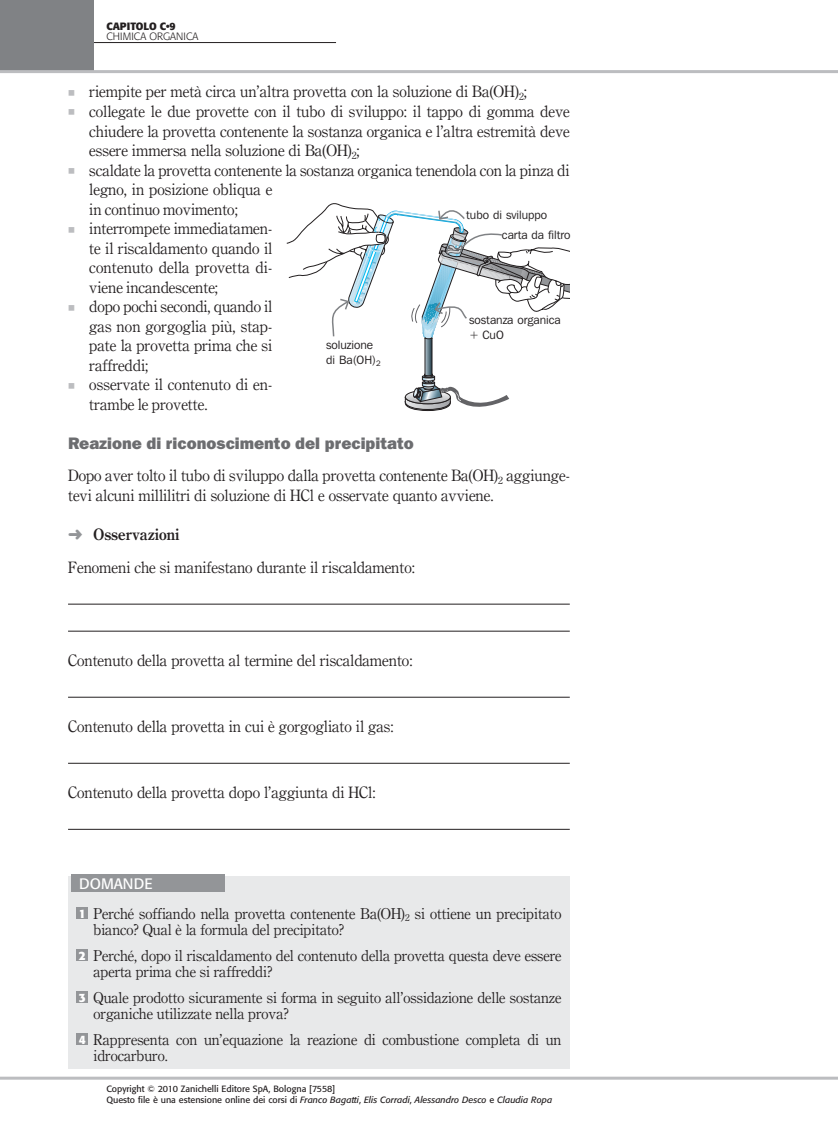
<style>
.page{position:relative;width:838px;height:1132px;background:#fff}
.page>*{position:absolute;margin:0;border:0;box-sizing:border-box;transform-origin:0 0}
.t1{font:800 16.5px "Franklin Gothic IT Cby BT";color:#6c6d70}
.t2{font:15.75px/19.5px "Alfa Cent OS";color:#231f20}
.t3{font:700 15.75px "Alfa Cen";color:#231f20}
.t4{font:15px/16.5px "Alfa Cent OS";color:#231f20}
.t5{font:15px "Formata";color:#fff}
.t6{font:12px/15px "Franklin Gothic IT Cby BT";color:#231f20}
.t7{font:300 10.5px "Formata";color:#231f20}
.t8{font:700 10.5px "Formata";color:#231f20}
.t9{font:9px/10.5px "Formata";color:#231f20}
.s1{font-family:"Zapf RM";font-size:9px;color:#bcbdc0}
.s2{font-family:"Zapf RM";font-weight:400;color:#939598}
.s3{font-family:"Formata";font-weight:700;font-size:12px;color:#fff}
.s4{font-style:italic}
</style>
<div class="page">
<hr style="left:71px;top:42px;width:265px;height:1px;background:#231f20">
<div style="left:0;top:0;width:94px;height:72px;background:#808285"></div>
<hr style="left:0;top:1076px;width:838px;height:3px;background:#bcbdc0">
<hr style="left:0;top:70px;width:838px;height:3px;background:#bcbdc0">
<hr style="left:68px;top:603px;width:502px;height:1px;background:#231f20">
<hr style="left:68px;top:630px;width:502px;height:1px;background:#231f20">
<hr style="left:68px;top:696px;width:502px;height:1px;background:#231f20">
<hr style="left:68px;top:762px;width:502px;height:1px;background:#231f20">
<hr style="left:68px;top:828px;width:502px;height:1px;background:#231f20">
<div style="left:68px;top:876px;width:502px;height:192px;background:#e8e9ea"></div>
<div style="left:71px;top:874px;width:153px;height:17px;background:#939598"></div>
<div style="left:77px;top:906px;width:11px;height:12px;background:#939598"></div>
<div style="left:77px;top:948px;width:11px;height:12px;background:#939598"></div>
<div style="left:77px;top:990px;width:11px;height:12px;background:#939598"></div>
<div style="left:77px;top:1032px;width:11px;height:12px;background:#939598"></div>
<svg style="left:286px;top:203px;width:284px;height:208px"></svg>
<p class="t8" style="left:106px;top:19px;width:71px">CAPITOLO C•9</p>
<p class="t7" style="left:106px;top:30px;width:94px">CHIMICA ORGANICA</p>
<p class="t2" style="left:68px;top:82px;width:460px"><span class="s1">n</span> riempite per metà circa un’altra provetta con la soluzione di Ba(OH)<sub>2</sub>;</p>
<p class="t2" style="left:68px;top:101px;width:503px"><span class="s1">n</span> collegate le due provette con il tubo di sviluppo: il tappo di gomma deve</p>
<p class="t2" style="left:89px;top:121px;width:482px">chiudere la provetta contenente la sostanza organica e l’altra estremità deve</p>
<p class="t2" style="left:89px;top:140px;width:272px">essere immersa nella soluzione di Ba(OH)<sub>2</sub>;</p>
<p class="t2" style="left:68px;top:160px;width:503px"><span class="s1">n</span> scaldate la provetta contenente la sostanza organica tenendola con la pinza di</p>
<p class="t2" style="left:89px;top:179px;width:184px">legno, in posizione obliqua e</p>
<p class="t2" style="left:89px;top:199px;width:150px">in continuo movimento;</p>
<p class="t2" style="left:68px;top:218px;width:205px"><span class="s1">n</span> interrompete immediatamen-</p>
<p class="t2" style="left:89px;top:238px;width:184px">te il riscaldamento quando il</p>
<p class="t2" style="left:89px;top:257px;width:184px">contenuto della provetta di-</p>
<p class="t2" style="left:89px;top:277px;width:130px">viene incandescente;</p>
<p class="t2" style="left:68px;top:296px;width:206px"><span class="s1">n</span> dopo pochi secondi, quando il</p>
<p class="t2" style="left:89px;top:316px;width:184px">gas non gorgoglia più, stap-</p>
<p class="t2" style="left:89px;top:335px;width:184px">pate la provetta prima che si</p>
<p class="t2" style="left:89px;top:355px;width:61px">raffreddi;</p>
<p class="t2" style="left:68px;top:374px;width:205px"><span class="s1">n</span> osservate il contenuto di en-</p>
<p class="t2" style="left:89px;top:394px;width:120px">trambe le provette.</p>
<p class="t1" style="left:68px;top:432px;width:347px">Reazione di riconoscimento del precipitato</p>
<p class="t2" style="left:68px;top:465px;width:503px">Dopo aver tolto il tubo di sviluppo dalla provetta contenente Ba(OH)<sub>2</sub> aggiunge&shy;tevi alcuni millilitri di soluzione di HCl e osservate quanto avviene.</p>
<p class="t3" style="left:68px;top:524px;width:113px"><span class="s2">‹</span> Osservazioni</p>
<p class="t2" style="left:68px;top:557px;width:348px">Fenomeni che si manifestano durante il riscaldamento:</p>
<p class="t6" style="left:502px;top:205px;width:70px;line-height:19.8px;text-indent:-36px">tubo di sviluppo carta da filtro</p>
<p class="t6" style="left:482px;top:312px;width:80px;text-indent:-13px">sostanza organica<br>CuO</p>
<p class="t6" style="left:326px;top:337px;width:56px">soluzione di Ba(OH)<sub>2</sub></p>
<p class="t2" style="left:68px;top:650px;width:346px">Contenuto della provetta al termine del riscaldamento:</p>
<p class="t2" style="left:68px;top:715px;width:327px">Contenuto della provetta in cui è gorgogliato il gas:</p>
<p class="t2" style="left:68px;top:781px;width:309px">Contenuto della provetta dopo l’aggiunta di HCl:</p>
<p class="t5" style="left:79px;top:874px;width:73px">domande</p>
<p class="t4" style="left:94px;top:904px;width:469px;text-indent:-15px"><span class="s3">1</span> Perché soffiando nella provetta contenente Ba(OH)<sub>2</sub> si ottiene un precipitato bianco? Qual è la formula del precipitato?</p>
<p class="t4" style="left:94px;top:946px;width:469px;text-indent:-15px"><span class="s3">2</span> Perché, dopo il riscaldamento del contenuto della provetta questa deve essere aperta prima che si raffreddi?</p>
<p class="t4" style="left:94px;top:988px;width:469px;text-indent:-15px"><span class="s3">3</span> Quale prodotto sicuramente si forma in seguito all’ossidazione delle sostanze organiche utilizzate nella prova?</p>
<p class="t4" style="left:94px;top:1030px;width:469px;text-indent:-15px"><span class="s3">4</span> Rappresenta con un’equazione la reazione di combustione completa di un idrocarburo.</p>
<p class="t9" style="left:106px;top:1083px;width:447px">Copyright © 2010 Zanichelli Editore SpA, Bologna [7558]<br>Questo file è una estensione online dei corsi di <span class="s4">Franco Bagatti</span>, <span class="s4">Elis Corradi</span>, <span class="s4">Alessandro Desco</span> e <span class="s4">Claudia Ropa</span></p>
</div>
